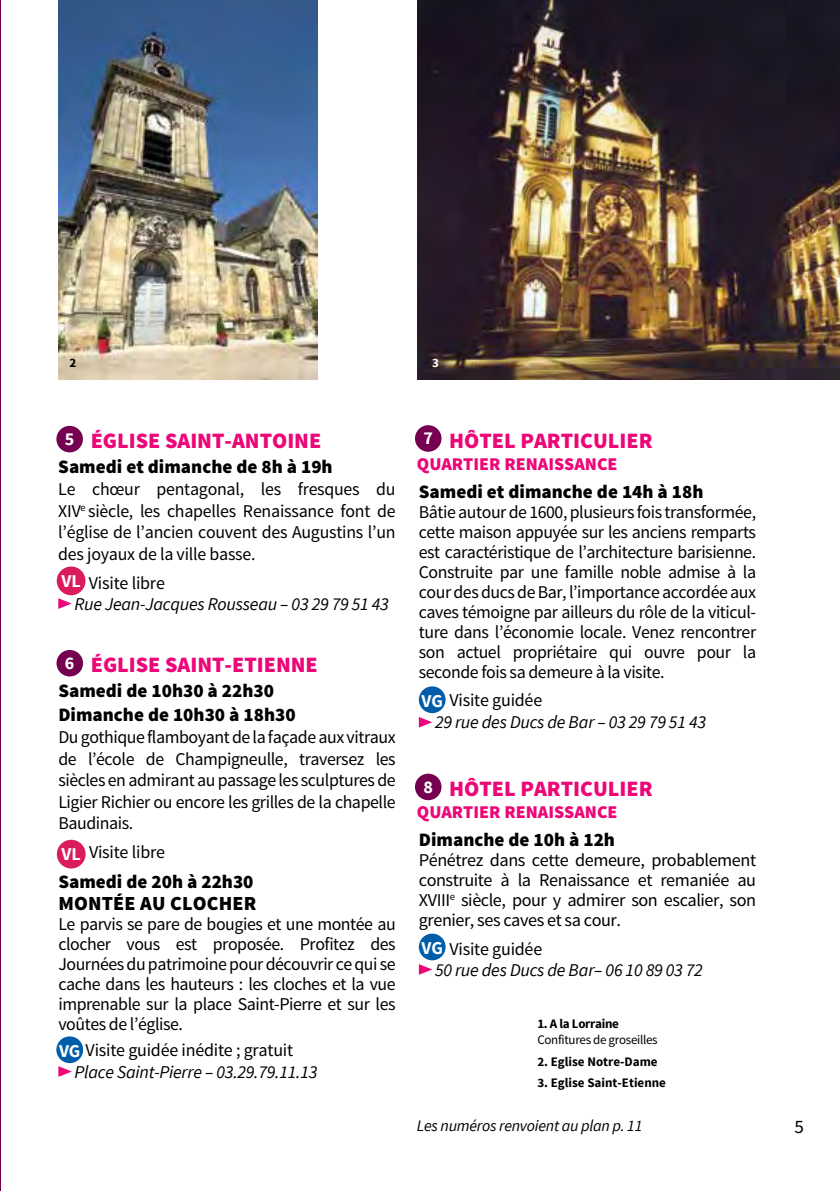
<style>
.page{position:relative;width:840px;height:1191px;background:#fff}
.page>*{position:absolute;margin:0;border:0;box-sizing:border-box;transform-origin:0 0}
.t1{font:900 22px "Source Sans Pro";color:#ed0677}
.t2{font:900 20px "Source Sans Pro";letter-spacing:.01em;color:#000}
.t3{font:900 19px/24px "Source Sans Pro";color:#000}
.t4{font:19px "Source Sans Pro";color:#000}
.t5{font:18px/20px "Source Sans Pro";letter-spacing:-.025em;color:#000;text-align:justify}
.t6{font:italic 18px/21.6px "Source Sans Pro";letter-spacing:-.015em;color:#000}
.t7{font:900 18px "Source Sans Pro";color:#ed0677}
.t8{font:700 18px "Source Sans Pro";color:#fff}
.t9{font:italic 16px "Source Sans Pro";letter-spacing:-.015em;color:#000}
.t10{font:700 13px "Source Sans Pro";color:#000}
.t11{font:13px "Source Sans Pro";letter-spacing:-.025em;color:#000}
.t12{font:700 13px "Source Sans Pro";letter-spacing:-.025em;color:#000}
.t13{font:700 13px "Source Sans Pro";color:#fff}
.s1{font-weight:700;font-style:normal;color:#fff}
.s2{font-style:normal}
</style>
<div class="page">
<svg style="left:58px;top:598px;width:14px;height:11px"></svg>
<div style="left:56px;top:426px;width:27px;height:26px;background:#74004f;border-radius:50%"></div>
<div style="left:57px;top:566px;width:28px;height:29px;background:#da1c5c;border-radius:50%"></div>
<svg style="left:58px;top:1066px;width:14px;height:11px"></svg>
<div style="left:56px;top:650px;width:27px;height:26px;background:#74004f;border-radius:50%"></div>
<div style="left:57px;top:839px;width:29px;height:29px;background:#da1c5c;border-radius:50%"></div>
<div style="left:56px;top:1036px;width:27px;height:27px;background:#005daa;border-radius:50%"></div>
<svg style="left:418px;top:717px;width:14px;height:10px"></svg>
<div style="left:415px;top:425px;width:26px;height:27px;background:#74004f;border-radius:50%"></div>
<div style="left:418px;top:686px;width:27px;height:27px;background:#005daa;border-radius:50%"></div>
<svg style="left:418px;top:964px;width:14px;height:10px"></svg>
<div style="left:415px;top:773px;width:26px;height:27px;background:#74004f;border-radius:50%"></div>
<div style="left:418px;top:933px;width:27px;height:27px;background:#005daa;border-radius:50%"></div>
<img style="left:58px;top:0;width:259px;height:380px">
<img style="left:417px;top:0;width:422px;height:380px">
<p class="t10" style="left:69px;top:354px;width:8px">2</p>
<p class="t13" style="left:432px;top:354px;width:8px">3</p>
<p class="t8" style="left:65px;top:427px;width:11px">5</p>
<p class="t1" style="left:91px;top:427px;width:232px">ÉGLISE SAINT-ANTOINE</p>
<p class="t3" style="left:58px;top:456px;width:276px">Samedi et dimanche de 8h à 19h</p>
<p class="t5" style="left:58px;top:478px;width:338px;line-height:21.6px">Le chœur pentagonal, les fresques du XIV<sup>e</sup><sup>.</sup>siècle, les chapelles Renaissance font de l’église de l’ancien couvent des Augustins l’un des joyaux de la ville basse.</p>
<p class="t5" style="left:89px;top:573px;width:77px">Visite libre</p>
<p class="t6" style="left:74px;top:593px;width:316px">Rue Jean-Jacques Rousseau – 03 29 79 51 43</p>
<p class="t8" style="left:61px;top:569px;width:21px">VL</p>
<p class="t8" style="left:65px;top:651px;width:11px">6</p>
<p class="t1" style="left:91px;top:651px;width:228px">ÉGLISE SAINT-ETIENNE</p>
<p class="t3" style="left:58px;top:680px;width:239px">Samedi de 10h30 à 22h30<br>Dimanche de 10h30 à 18h30</p>
<p class="t5" style="left:58px;top:726px;width:338px;line-height:21.6px">Du gothique flamboyant de la façade aux vitraux de l’école de Champigneulle, traversez les siècles en admirant au passage les sculptures de Ligier Richier ou encore les grilles de la chapelle Baudinais.</p>
<p class="t5" style="left:89px;top:842px;width:77px">Visite libre</p>
<p class="t3" style="left:58px;top:870px;width:196px">Samedi de 20h à 22h30</p>
<p class="t2" style="left:58px;top:890px;width:199px">MONTÉE AU CLOCHER</p>
<p class="t5" style="left:58px;top:914px;width:338px">Le parvis se pare de bougies et une montée au clocher vous est proposée. Profitez des Journées du patrimoine pour découvrir ce qui se cache dans les hauteurs : les cloches et la vue imprenable sur la place Saint-Pierre et sur les voûtes de l’église.</p>
<p class="t6" style="left:74px;top:1039px;width:244px;text-indent:-15px"><span class="s1">VG</span> <span class="s2">Visite guidée inédite ; gratuit<br></span>Place Saint-Pierre – 03.29.79.11.13</p>
<p class="t8" style="left:61px;top:842px;width:21px">VL</p>
<p class="t1" style="left:449px;top:426px;width:205px">HÔTEL PARTICULIER</p>
<p class="t7" style="left:416px;top:452px;width:202px">QUARTIER RENAISSANCE</p>
<p class="t8" style="left:423px;top:427px;width:11px">7</p>
<p class="t3" style="left:418px;top:480px;width:286px">Samedi et dimanche de 14h à 18h</p>
<p class="t5" style="left:418px;top:502px;width:338px">Bâtie autour de 1600, plusieurs fois transformée, cette maison appuyée sur les anciens remparts est caractéristique de l’architecture barisienne.<br>Construite par une famille noble admise à la cour des ducs de Bar, l’importance accordée aux caves témoigne par ailleurs du rôle de la viticul&shy;ture dans l’économie locale. Venez rencontrer son actuel propriétaire qui ouvre pour la seconde fois sa demeure à la visite.</p>
<p class="t6" style="left:435px;top:689px;width:272px;text-indent:-13px"><span class="s1">VG</span> <span class="s2">Visite guidée<br></span>29 rue des Ducs de Bar – 03 29 79 51 43</p>
<p class="t1" style="left:449px;top:774px;width:205px">HÔTEL PARTICULIER</p>
<p class="t7" style="left:416px;top:800px;width:202px">QUARTIER RENAISSANCE</p>
<p class="t8" style="left:423px;top:775px;width:11px">8</p>
<p class="t3" style="left:418px;top:828px;width:197px">Dimanche de 10h à 12h</p>
<p class="t5" style="left:418px;top:850px;width:338px">Pénétrez dans cette demeure, probablement construite à la Renaissance et remaniée au XVIII<sup>e</sup> siècle, pour y admirer son escalier, son grenier, ses caves et sa cour.</p>
<p class="t6" style="left:435px;top:938px;width:269px;text-indent:-13px"><span class="s1">VG</span> <span class="s2">Visite guidée<br></span>50 rue des Ducs de Bar– 06 10 89 03 72</p>
<p class="t12" style="left:537px;top:1015px;width:83px">1. A la Lorraine</p>
<p class="t11" style="left:537px;top:1031px;width:122px">Confitures de groseilles</p>
<p class="t10" style="left:537px;top:1053px;width:122px">2. Eglise Notre-Dame</p>
<p class="t10" style="left:537px;top:1074px;width:130px">3. Eglise Saint-Etienne</p>
<p class="t9" style="left:417px;top:1115px;width:227px">Les numéros renvoient au plan p. 11</p>
<p class="t4" style="left:794px;top:1115px;width:11px">5</p>
</div>
